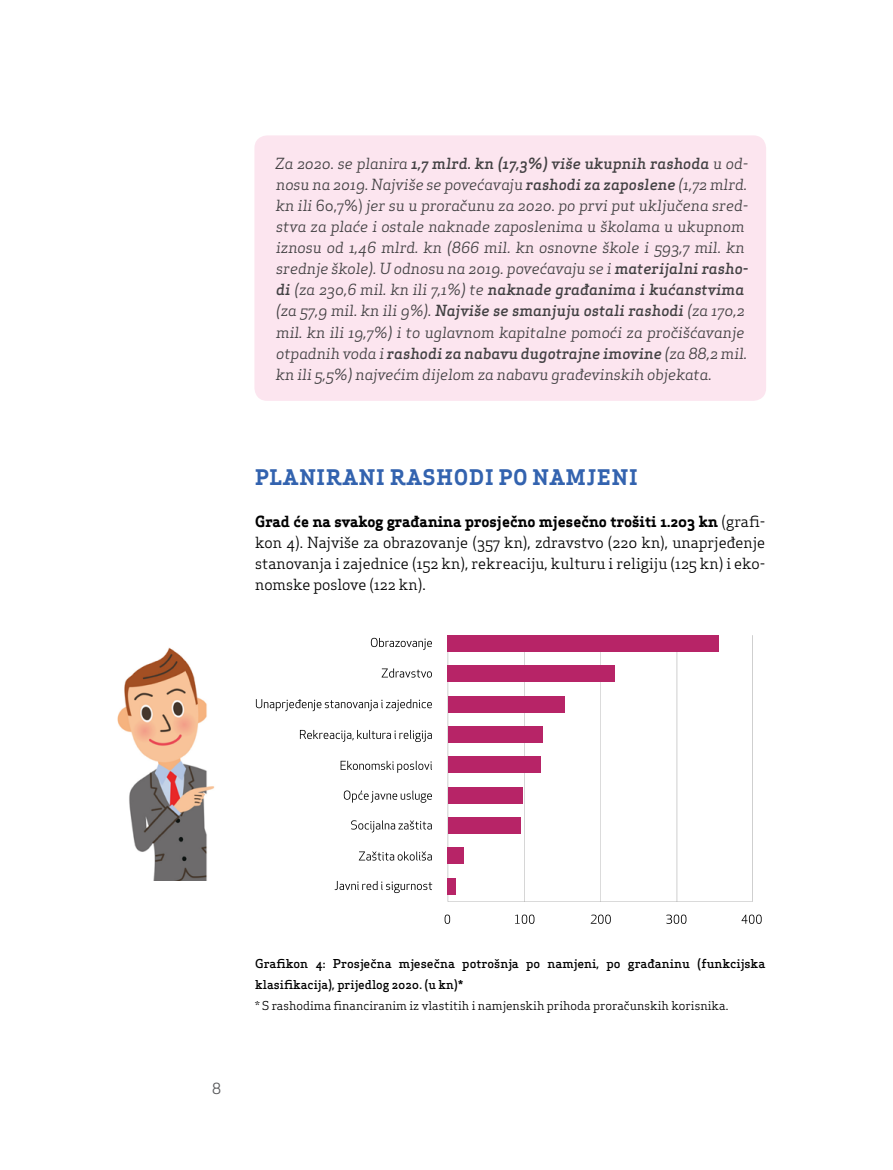
<style>
.page{position:relative;width:893px;height:1170px;background:#fff}
.page>*{position:absolute;margin:0;border:0;box-sizing:border-box;transform-origin:0 0}
.t1{font:700 21px "Apex Serif";letter-spacing:.05em;color:#3363af}
.t2{font:italic 15px/21px "Apex Serif";color:#414042}
.t3{font:15px/21px "Apex Serif";color:#000;text-align:justify}
.t4{font:15px "Apex Serif";color:#58595b}
.t5{font:500 12px/21px "Apex Serif";color:#000}
.t6{font:12px "Apex Serif";color:#000}
.s1{font-weight:500}
.s2{font-style:normal}
.s3{font-weight:700}
</style>
<div class="page">
<hr style="left:448px;top:635px;width:1px;height:266px;background:#000">
<hr style="left:524px;top:635px;width:1px;height:266px;background:#000">
<hr style="left:600px;top:635px;width:1px;height:266px;background:#000">
<hr style="left:677px;top:635px;width:1px;height:266px;background:#000">
<hr style="left:752px;top:635px;width:1px;height:266px;background:#000">
<hr style="left:448px;top:901px;width:304px;height:1px;background:#000">
<img style="left:117px;top:647px;width:98px;height:233px">
<svg style="left:359px;top:851px;width:73px;height:9px"></svg>
<svg style="left:351px;top:820px;width:81px;height:12px"></svg>
<svg style="left:256px;top:699px;width:176px;height:12px"></svg>
<svg style="left:341px;top:760px;width:91px;height:12px"></svg>
<svg style="left:371px;top:637px;width:61px;height:13px"></svg>
<svg style="left:335px;top:881px;width:97px;height:12px"></svg>
<svg style="left:382px;top:668px;width:50px;height:9px"></svg>
<svg style="left:445px;top:914px;width:5px;height:9px"></svg>
<svg style="left:515px;top:914px;width:19px;height:9px"></svg>
<svg style="left:591px;top:914px;width:20px;height:9px"></svg>
<svg style="left:666px;top:914px;width:20px;height:9px"></svg>
<svg style="left:741px;top:914px;width:21px;height:9px"></svg>
<div style="left:448px;top:634px;width:271px;height:17px;background:#b72467"></div>
<svg style="left:344px;top:790px;width:88px;height:12px"></svg>
<div style="left:448px;top:665px;width:167px;height:17px;background:#b72467"></div>
<div style="left:448px;top:695px;width:116px;height:17px;background:#b72467"></div>
<div style="left:448px;top:726px;width:95px;height:16px;background:#b72467"></div>
<div style="left:448px;top:756px;width:92px;height:17px;background:#b72467"></div>
<div style="left:448px;top:786px;width:75px;height:17px;background:#b72467"></div>
<div style="left:448px;top:817px;width:73px;height:17px;background:#b72467"></div>
<div style="left:448px;top:847px;width:16px;height:17px;background:#b72467"></div>
<div style="left:448px;top:877px;width:8px;height:17px;background:#b72467"></div>
<svg style="left:300px;top:729px;width:132px;height:13px"></svg>
<div style="left:254px;top:135px;width:512px;height:266px;background:#fce5ef;border-radius:13px"></div>
<p class="t2" style="left:275px;top:153px;width:475px">Za 2020. se planira <span class="s1">1,7 mlrd. kn (17,3%) više ukupnih rashoda</span> u od&shy;nosu na 2019. Najviše se povećavaju <span class="s1">rashodi za zaposlene</span> (1,72 mlrd. kn ili <span class="s2">60,7%)</span> jer su u proračunu za 2020. po prvi put uključena sred&shy;stva za plaće i ostale naknade zaposlenima u školama u ukupnom iznosu od 1,46 mlrd. kn (866 mil. kn osnovne škole i 593,7 mil. kn srednje škole). U odnosu na 2019. povećavaju se i <span class="s1">materijalni rasho&shy;di</span> (za 230,6 mil. kn ili 7,1%) te <span class="s1">naknade građanima i kućanstvima </span>(za 57,9 mil. kn ili 9%). <span class="s1">Najviše se smanjuju ostali rashodi</span> (za 170,2 mil. kn ili 19,7%) i to uglavnom kapitalne pomoći za pročišćavanje otpadnih voda i <span class="s1">rashodi za nabavu dugotrajne imovine</span> (za 88,2 mil. kn ili 5,5%) najvećim dijelom za nabavu građevinskih objekata.</p>
<h1 class="t1" style="left:255px;top:463px;width:384px">PLANIRANI RASHODI PO NAMJENI</h1>
<p class="t3" style="left:255px;top:510px;width:512px"><span class="s3">Grad će na svakog građanina prosječno mjesečno trošiti 1.203 kn</span> (grafi&shy;kon 4). Najviše za obrazovanje (357 kn), zdravstvo (220 kn), unaprjeđenje stanovanja i zajednice (152 kn), rekreaciju, kulturu i religiju (125 kn) i eko&shy;nomske poslove (122 kn).</p>
<p class="t4" style="left:212px;top:1078px;width:10px">8</p>
<p class="t5" style="left:255px;top:952px;width:512px">Grafikon 4: Prosječna mjesečna potrošnja po namjeni, po građaninu (funkcijska klasifikacija), prijedlog 2020. (u kn)*</p>
<p class="t6" style="left:255px;top:997px;width:475px">* S rashodima financiranim iz vlastitih i namjenskih prihoda proračunskih korisnika.</p>
</div>
